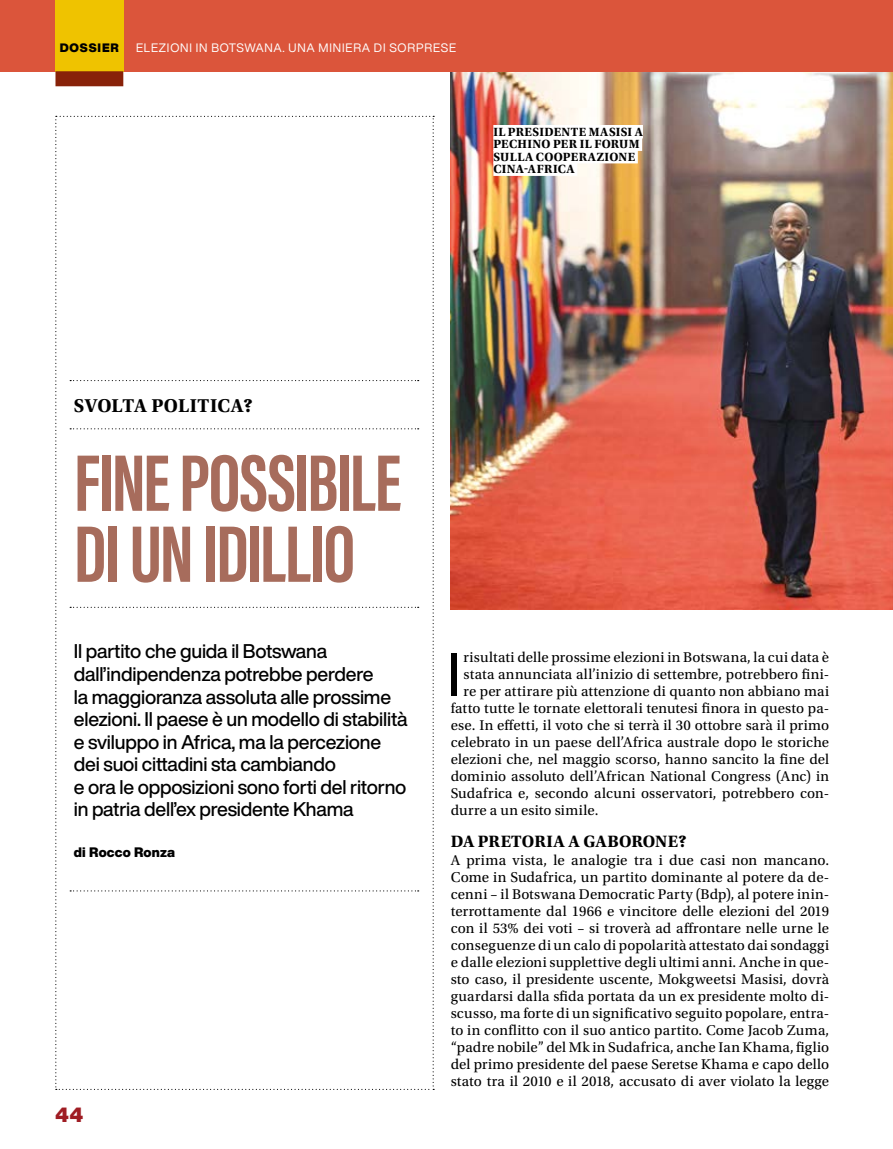
<style>
.page{position:relative;width:893px;height:1149px;background:#fff}
.page>*{position:absolute;margin:0;border:0;box-sizing:border-box;transform-origin:0 0}
.t1{font:700 82.5px/70.9px "Acumin Pro Extra Cond";letter-spacing:-.03em;color:#a76c5c}
.t2{font:60px "Helvetica Now Display";color:#000}
.t3{font:900 20.25px "Helvetica Now Display";color:#9f1c23}
.t4{font:500 19.5px/22.5px "Helvetica Now Display";letter-spacing:-.01em;color:#000}
.t5{font:700 19.5px "Utopia Std";letter-spacing:.01em;color:#000}
.t6{font:700 17.25px "Utopia Std";letter-spacing:.01em;color:#000}
.t7{font:300 16.5px "A Beckett";letter-spacing:.07em;color:#fff}
.t8{font:15px "Utopia Std";letter-spacing:.015em;color:#000}
.t9{font:14.85px/17px "Utopia Std";letter-spacing:.01em;color:#000;text-align:justify}
.t10{font:900 13.5px "Helvetica Now Display";letter-spacing:.015em;color:#000}
.t11{font:700 12.45px/12.5px "Utopia Std";letter-spacing:.03em;color:#000}
.t12{font:12px "Helvetica Now Display";letter-spacing:.07em;color:#fff}
.t13{font:900 12px "Helvetica Now Display";letter-spacing:.07em;color:#000}
.s1{font-size:14.85px}
.s2{font-size:15px}
</style>
<div class="page">
<img style="left:451px;top:71px;width:442px;height:538px">
<div style="left:493px;top:125px;width:150px;height:13px;background:#fff"></div>
<div style="left:493px;top:137px;width:149px;height:14px;background:#fff"></div>
<div style="left:493px;top:150px;width:145px;height:13px;background:#fff"></div>
<div style="left:493px;top:162px;width:84px;height:14px;background:#fff"></div>
<div style="left:0;top:0;width:893px;height:71px;background:#db553b"></div>
<div style="left:55px;top:0;width:68px;height:71px;background:#efc300"></div>
<div style="left:55px;top:71px;width:68px;height:15px;background:#882209"></div>
<svg style="left:55px;top:116px;width:379px;height:973px"></svg>
<p class="t13" style="left:60px;top:39px;width:60px">DOSSIER</p>
<p class="t12" style="left:136px;top:40px;width:322px">ELEZIONI IN BOTSWANA. UNA MINIERA DI SORPRESE</p>
<p class="t7" style="left:136px;top:40px;width:155px">MURAGLIA VERDE PANAFRICANA</p>
<p class="t11" style="left:493px;top:125px;width:151px">IL PRESIDENTE MASISI A<br>PECHINO PER IL FORUM<br>SULLA COOPERAZIONE<br>CINA-AFRICA</p>
<h3 class="t5" style="left:74px;top:394px;width:180px">SVOLTA POLITICA?</h3>
<h1 class="t1" style="left:74px;top:446px;width:329px">FINE POSSIBILE<br>DI UN IDILLIO</h1>
<p class="t4" style="left:74px;top:640px;width:335px">Il partito che guida il Botswana dall’indipendenza potrebbe perdere<br>la maggioranza assoluta alle prossime elezioni. Il paese è un modello di stabilità e sviluppo in Africa, ma la percezione dei suoi cittadini sta cambiando<br>e ora le opposizioni sono forti del ritorno in patria dell’ex presidente Khama</p>
<p class="t10" style="left:74px;top:842px;width:103px">di Rocco Ronza</p>
<h3 class="t3" style="left:55px;top:1100px;width:30px">44</h3>
<h2 class="t2" style="left:447px;top:633px;width:14px">I</h2>
<p class="t9" style="left:463px;top:648px;width:367px">risultati delle prossime elezioni in Botswana, la cui data è</p>
<p class="t9" style="left:463px;top:665px;width:367px">stata annunciata all’inizio di settembre, potrebbero fini-</p>
<p class="t9" style="left:463px;top:682px;width:367px">re per attirare più attenzione di quanto non abbiano mai</p>
<p class="t9" style="left:451px;top:699px;width:380px">fatto tutte le tornate elettorali tenutesi finora in questo pa-</p>
<p class="t9" style="left:451px;top:716px;width:380px">ese. In effetti, il voto che si terrà il 30 ottobre sarà il primo</p>
<p class="t9" style="left:451px;top:733px;width:380px">celebrato in un paese dell’Africa australe dopo le storiche</p>
<p class="t9" style="left:451px;top:750px;width:380px">elezioni che, nel maggio scorso, hanno sancito la fine del</p>
<p class="t9" style="left:451px;top:767px;width:380px">dominio assoluto dell’African National Congress (Anc) in</p>
<p class="t9" style="left:451px;top:784px;width:380px">Sudafrica e, secondo alcuni osservatori, potrebbero con-</p>
<p class="t9" style="left:451px;top:801px;width:149px">durre a un esito simile.</p>
<p class="t6" style="left:451px;top:831px;width:237px">DA PRETORIA A GABORONE?</p>
<p class="t8" style="left:451px;top:852px;width:380px"><span class="s1">A p</span>rima vista, le analogie tra i due casi non mancano.</p>
<p class="t9" style="left:451px;top:869px;width:380px"><span class="s2">Come in Sudafrica, un p</span>artito dominante al potere da de&shy;cenni – il Botswana Democratic Party (Bdp), al potere inin&shy;terrottamente dal 1966 e vincitore delle elezioni del 2019 con il 53% dei voti – si troverà ad affrontare nelle urne le conseguenze di un calo di popolarità attestato dai sondaggi e dalle elezioni supplettive degli ultimi anni. Anche in que&shy;sto caso, il presidente uscente, Mokgweetsi Masisi, dovrà guardarsi dalla sfida portata da un ex presidente molto di&shy;scusso, ma forte di un significativo seguito popolare, entra&shy;to in conflitto con il suo antico partito. Come Jacob Zuma, “padre nobile” del Mk in Sudafrica, anche Ian Khama, figlio del primo presidente del paese Seretse Khama e capo dello stato tra il 2010 e il 2018, accusato di aver violato la legge</p>
</div>
